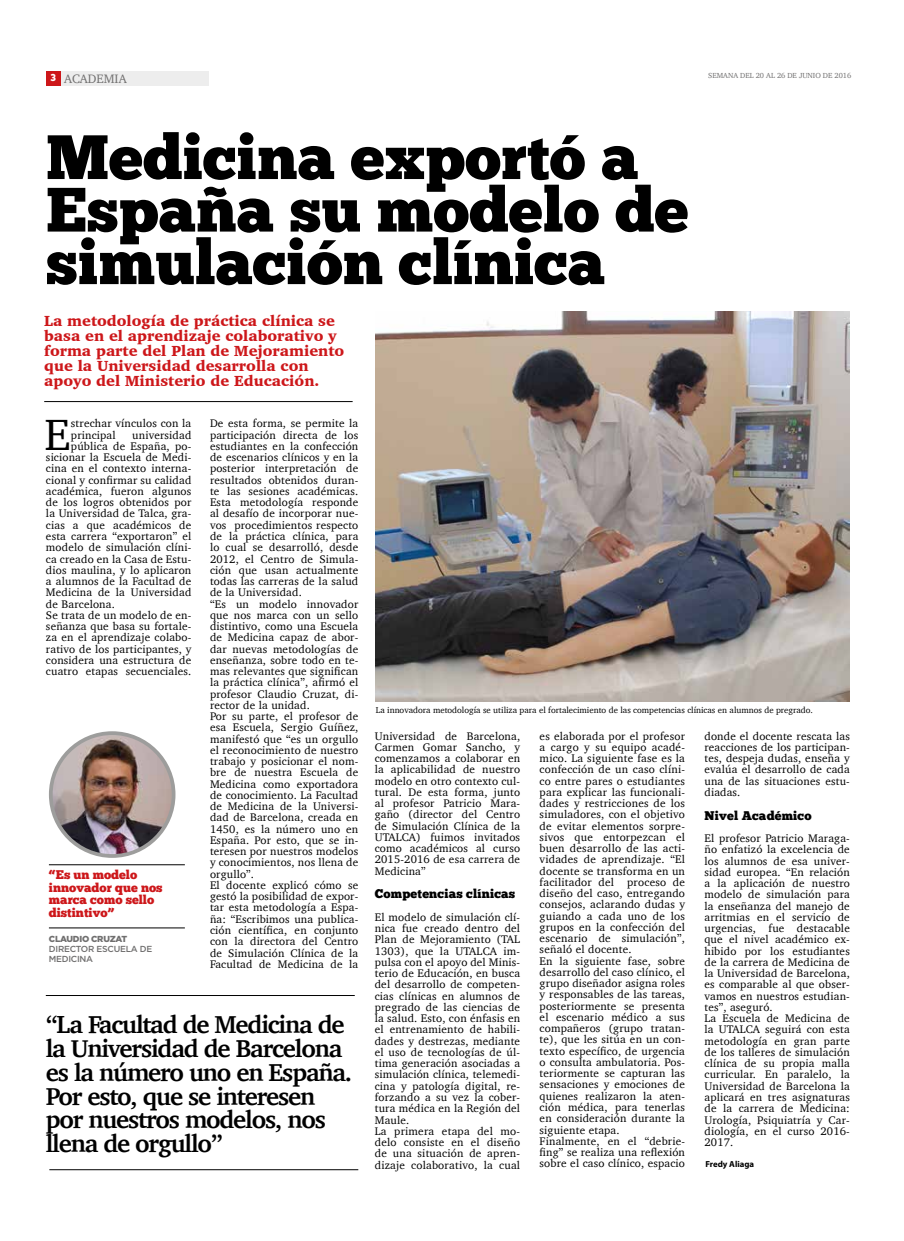
<style>
.page{position:relative;width:904px;height:1241px;background:#fff}
.page>*{position:absolute;margin:0;border:0;box-sizing:border-box;transform-origin:0 0}
.t1{font:62.5px/52.5px "Chunk Five Ex";color:#000}
.t2{font:44.75px "Charter";color:#000}
.t3{font:700 25px/23.8px "Charter";letter-spacing:-.045em;color:#000}
.t4{font:900 15px/15px "Charter";color:#cd171a}
.t5{font:12.5px/12.5px "Chunk Five Ex";color:#cd171a}
.t6{font:12.5px "Chunk Five Ex";letter-spacing:.015em;color:#000}
.t7{font:12.5px "Charter";color:#706f6f}
.t8{font:11.25px/11.2px "Charter";letter-spacing:.015em;color:#000}
.t9{font:8.75px "Charter";color:#000}
.t10{font:500 8.75px/10px "Gotham";letter-spacing:-.03em;color:#706f6f}
.t11{font:900 8.75px "Gotham";letter-spacing:-.03em;color:#706f6f}
.t12{font:700 8.75px "Myriad Pro";color:#000}
.t13{font:7.5px "Charter";color:#706f6f}
.s1{font-family:"Chunk Five Ex";font-size:10px;color:#fff}
</style>
<div class="page">
<div style="left:46px;top:71px;width:15px;height:15px;background:#cd171a"></div>
<div style="left:62px;top:71px;width:147px;height:15px;background:#ededed"></div>
<hr style="left:49px;top:1169px;width:309px;height:1px;background:#000">
<hr style="left:46px;top:995px;width:309px;height:1px;background:#000">
<hr style="left:44px;top:401px;width:308px;height:1px;background:#000">
<img style="left:376px;top:311px;width:473px;height:390px">
<hr style="left:49px;top:864px;width:136px;height:1px;background:#000">
<hr style="left:49px;top:927px;width:136px;height:1px;background:#000">
<img style="left:51px;top:733px;width:123px;height:122px;border-radius:61px">
<div style="left:49px;top:731px;width:126px;height:126px;border:4px solid #9d9d9c;border-radius:50%"></div>
<p class="t7" style="left:51px;top:67px;width:78px"><span class="s1">3</span> ACADEMIA</p>
<p class="t13" style="left:708px;top:69px;width:144px">SEMANA DEL 20 AL 26 DE JUNIO DE 2016</p>
<h1 class="t1" style="left:46px;top:130px;width:644px">Medicina exportó a<br>España su modelo de simulación clínica</h1>
<h3 class="t4" style="left:44px;top:313px;width:301px">La metodología de práctica clínica se basa en el aprendizaje colaborativo y forma parte del Plan de Mejoramiento que la Universidad desarrolla con apoyo del Ministerio de Educación.</h3>
<h2 class="t2" style="left:44px;top:396px;width:27px">E</h2>
<p class="t8" style="left:71px;top:418px;width:122px">strechar vínculos con la principal</p>
<p class="t8" style="left:210px;top:418px;width:150px">De esta forma, se permite la participación directa de los estudiantes en la confección de escenarios clínicos y en la posterior interpretación de resultados obtenidos duran&shy;te las sesiones académicas.<br>Esta metodología responde al desafío de incorporar nue&shy;vos procedimientos respecto de la práctica clínica, para lo cual se desarrolló, desde<br>2012, el Centro de Simula&shy;ción que usan actualmente todas las carreras de la salud de la Universidad.<br>“Es un modelo innovador que nos marca con un sello distintivo, como una Escuela de Medicina capaz de abor&shy;dar nuevas metodologías de enseñanza, sobre todo en te&shy;mas relevantes que significan la práctica clínica”, afirmó el profesor Claudio Cruzat, di&shy;rector de la unidad.<br>Por su parte, el profesor de esa Escuela, Sergio Guíñez, manifestó que “es un orgullo el reconocimiento de nuestro trabajo y posicionar el nom&shy;bre de nuestra Escuela de<br>Medicina como exportadora de conocimiento. La Facultad de Medicina de la Universi&shy;dad de Barcelona, creada en<br>1450, es la número uno en<br>España. Por esto, que se in&shy;teresen por nuestros modelos y conocimientos, nos llena de orgullo”.<br>El docente explicó cómo se gestó la posibilidad de expor&shy;tar esta metodología a Espa&shy;ña: “Escribimos una publica&shy;ción científica, en conjunto con la directora del Centro de Simulación Clínica de la<br>Facultad de Medicina de la</p>
<p class="t8" style="left:132px;top:429px;width:61px">universidad</p>
<p class="t8" style="left:71px;top:440px;width:122px">pública de España, po-</p>
<p class="t8" style="left:46px;top:451px;width:147px">sicionar la Escuela de Medi-</p>
<p class="t8" style="left:46px;top:463px;width:147px">cina en el contexto interna-</p>
<p class="t8" style="left:46px;top:474px;width:147px">cional y confirmar su calidad</p>
<p class="t8" style="left:46px;top:485px;width:147px">académica, fueron algunos</p>
<p class="t8" style="left:46px;top:496px;width:147px">de los logros obtenidos por</p>
<p class="t8" style="left:46px;top:508px;width:147px">la Universidad de Talca, gra-</p>
<p class="t8" style="left:46px;top:519px;width:147px">cias a que académicos de</p>
<p class="t8" style="left:46px;top:530px;width:147px">esta carrera “exportaron” el</p>
<p class="t8" style="left:46px;top:541px;width:147px">modelo de simulación clíni-</p>
<p class="t8" style="left:46px;top:553px;width:147px">ca creado en la Casa de Estu-</p>
<p class="t8" style="left:46px;top:564px;width:147px">dios maulina, y lo aplicaron</p>
<p class="t8" style="left:46px;top:575px;width:147px">a alumnos de la Facultad de</p>
<p class="t8" style="left:46px;top:586px;width:147px">Medicina de la Universidad</p>
<p class="t8" style="left:46px;top:598px;width:70px">de Barcelona.</p>
<p class="t8" style="left:46px;top:609px;width:147px">Se trata de un modelo de en-</p>
<p class="t8" style="left:46px;top:620px;width:147px">señanza que basa su fortale-</p>
<p class="t8" style="left:46px;top:631px;width:147px">za en el aprendizaje colabo-</p>
<p class="t8" style="left:46px;top:643px;width:147px">rativo de los participantes, y</p>
<p class="t8" style="left:46px;top:654px;width:147px">considera una estructura de</p>
<p class="t8" style="left:46px;top:665px;width:147px">cuatro etapas secuenciales.</p>
<p class="t9" style="left:376px;top:702px;width:439px">La innovadora metodología se utiliza para el fortalecimiento de las competencias clínicas en alumnos de pregrado.</p>
<p class="t8" style="left:375px;top:729px;width:147px;text-align:justify">Universidad de Barcelona, Carmen Gomar Sancho, y comenzamos a colaborar en la aplicabilidad de nuestro modelo en otro contexto cul&shy;tural. De esta forma, junto al profesor Patricio Mara&shy;gaño (director del Centro de Simulación Clínica de la UTALCA) fuimos invitados como académicos al curso 2015-2016 de esa carrera de Medicina”</p>
<p class="t6" style="left:375px;top:884px;width:142px">Competencias clínicas</p>
<p class="t8" style="left:375px;top:911px;width:147px">El modelo de simulación clí&shy;nica fue creado dentro del<br>Plan de Mejoramiento (TAL<br>1303), que la UTALCA im&shy;pulsa con el apoyo del Minis&shy;terio de Educación, en busca del desarrollo de competen&shy;cias clínicas en alumnos de pregrado de las ciencias de la salud. Esto, con énfasis en el entrenamiento de habili&shy;dades y destrezas, mediante el uso de tecnologías de úl&shy;tima generación asociadas a simulación clínica, telemedi&shy;cina y patología digital, re&shy;forzando a su vez la cober&shy;tura médica en la Región del<br>Maule.<br>La primera etapa del mo&shy;delo consiste en el diseño de una situación de apren&shy;dizaje colaborativo, la cual</p>
<p class="t8" style="left:539px;top:729px;width:147px">es elaborada por el profesor a cargo y su equipo acadé&shy;mico. La siguiente fase es la confección de un caso clíni&shy;co entre pares o estudiantes para explicar las funcionali&shy;dades y restricciones de los simuladores, con el objetivo de evitar elementos sorpre&shy;sivos que entorpezcan el buen desarrollo de las acti&shy;vidades de aprendizaje. “El docente se transforma en un facilitador del proceso de diseño del caso, entregando consejos, aclarando dudas y guiando a cada uno de los grupos en la confección del escenario de simulación”, señaló el docente.<br>En la siguiente fase, sobre desarrollo del caso clínico, el grupo diseñador asigna roles y responsables de las tareas, posteriormente se presenta el escenario médico a sus compañeros (grupo tratan&shy;te), que les sitúa en un con&shy;texto específico, de urgencia o consulta ambulatoria. Pos&shy;teriormente se capturan las sensaciones y emociones de quienes realizaron la aten&shy;ción médica, para tenerlas en consideración durante la siguiente etapa.<br>Finalmente, en el “debrie&shy;fing” se realiza una reflexión sobre el caso clínico, espacio</p>
<p class="t8" style="left:704px;top:729px;width:147px;text-align:justify">donde el docente rescata las reacciones de los participan&shy;tes, despeja dudas, enseña y evalúa el desarrollo de cada una de las situaciones estu&shy;diadas.</p>
<p class="t6" style="left:704px;top:805px;width:109px">Nivel Académico</p>
<p class="t8" style="left:704px;top:832px;width:147px">El profesor Patricio Maraga&shy;ño enfatizó la excelencia de los alumnos de esa univer&shy;sidad europea. “En relación a la aplicación de nuestro modelo de simulación para la enseñanza del manejo de arritmias en el servicio de urgencias, fue destacable que el nivel académico ex&shy;hibido por los estudiantes de la carrera de Medicina de la Universidad de Barcelona, es comparable al que obser&shy;vamos en nuestros estudian&shy;tes”, aseguró.<br>La Escuela de Medicina de la UTALCA seguirá con esta metodología en gran parte de los talleres de simulación clínica de su propia malla curricular. En paralelo, la<br>Universidad de Barcelona la aplicará en tres asignaturas de la carrera de Medicina:<br>Urología, Psiquiatría y Car&shy;diología, en el curso 2016-<br>2017.</p>
<p class="t12" style="left:705px;top:1157px;width:50px">Fredy Aliaga</p>
<p class="t5" style="left:49px;top:868px;width:115px">“Es un modelo innovador que nos marca como sello distintivo”</p>
<p class="t11" style="left:49px;top:933px;width:80px">CLAUDIO CRUZAT</p>
<p class="t10" style="left:49px;top:943px;width:105px">DIRECTOR ESCUELA DE<br>MEDICINA</p>
<h3 class="t3" style="left:46px;top:1012px;width:308px">“La Facultad de Medicina de la Universidad de Barcelona es la número uno en España.<br>Por esto, que se interesen por nuestros modelos, nos llena de orgullo”</h3>
</div>
